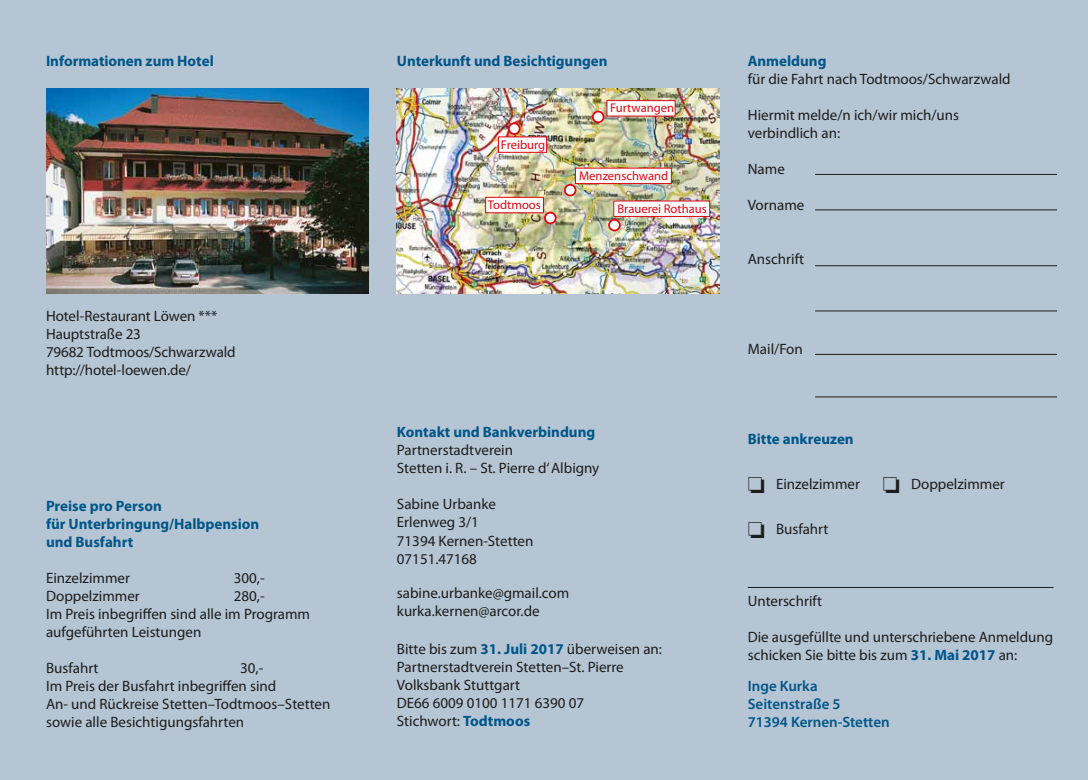
<style>
.page{position:relative;width:1088px;height:780px;background:#b5c5d4}
.page>*{position:absolute;margin:0;border:0;box-sizing:border-box;transform-origin:0 0}
.t1{font:15px/18px "Myriad Pro";color:#1d1d1b}
.t2{font:700 15px/18px "Myriad Pro";color:#005689}
.t3{font:600 15px/18px "Myriad Pro";color:#005689}
.t4{font:12.62px "Myriad Pro";color:#e30613}
.s1{font-weight:700;color:#005689}
</style>
<div class="page">
<hr style="left:815px;top:174px;width:242px;height:1px;background:#1d1d1b">
<hr style="left:815px;top:209px;width:242px;height:1px;background:#1d1d1b">
<hr style="left:815px;top:265px;width:242px;height:1px;background:#1d1d1b">
<hr style="left:815px;top:310px;width:242px;height:1px;background:#1d1d1b">
<hr style="left:815px;top:354px;width:242px;height:1px;background:#1d1d1b">
<hr style="left:815px;top:396px;width:242px;height:1px;background:#1d1d1b">
<hr style="left:748px;top:587px;width:305px;height:1px;background:#1d1d1b">
<img style="left:46px;top:88px;width:323px;height:205px">
<img style="left:397px;top:89px;width:322px;height:205px">
<div style="left:509px;top:123px;width:11px;height:11px;background:#fff;border-radius:50%"></div>
<div style="left:508px;top:122px;width:12px;height:13px;border:2px solid #e30613;border-radius:50%"></div>
<div style="left:498px;top:136px;width:49px;height:17px;background:#fff;border:1px solid #e30613"></div>
<div style="left:545px;top:213px;width:11px;height:10px;background:#fff;border-radius:50%"></div>
<div style="left:544px;top:212px;width:13px;height:12px;border:2px solid #e30613;border-radius:50%"></div>
<div style="left:485px;top:197px;width:59px;height:16px;background:#fff;border:1px solid #e30613"></div>
<div style="left:593px;top:111px;width:10px;height:11px;background:#fff;border-radius:50%"></div>
<div style="left:592px;top:111px;width:12px;height:12px;border:2px solid #e30613;border-radius:50%"></div>
<div style="left:606px;top:100px;width:69px;height:16px;background:#fff;border:1px solid #e30613"></div>
<div style="left:609px;top:220px;width:11px;height:10px;background:#fff;border-radius:50%"></div>
<div style="left:608px;top:219px;width:13px;height:12px;border:2px solid #e30613;border-radius:50%"></div>
<div style="left:613px;top:200px;width:97px;height:17px;background:#fff;border:1px solid #e30613"></div>
<div style="left:565px;top:185px;width:10px;height:10px;background:#fff;border-radius:50%"></div>
<div style="left:564px;top:184px;width:12px;height:12px;border:2px solid #e30613;border-radius:50%"></div>
<div style="left:575px;top:168px;width:97px;height:16px;background:#fff;border:1px solid #e30613"></div>
<p class="t2" style="left:46px;top:51px;width:169px">Informationen zum Hotel</p>
<p class="t1" style="left:46px;top:307px;width:191px">Hotel-Restaurant Löwen ***<br>Hauptstraße 23<br>79682 Todtmoos/Schwarzwald http://hotel-loewen.de/</p>
<p class="t2" style="left:46px;top:496px;width:215px">Preise pro Person<br>für Unterbringung/Halbpension und Busfahrt</p>
<p class="t1" style="left:46px;top:568px;width:85px">Einzelzimmer</p>
<p class="t1" style="left:234px;top:568px;width:32px">300,-</p>
<p class="t1" style="left:46px;top:586px;width:95px">Doppelzimmer</p>
<p class="t1" style="left:46px;top:586px;width:266px;text-indent:188px">280,-<br>Im Preis inbegriffen sind alle im Programm aufgeführten Leistungen</p>
<p class="t1" style="left:46px;top:658px;width:54px">Busfahrt</p>
<p class="t1" style="left:46px;top:658px;width:286px;text-indent:194px">30,-<br>Im Preis der Busfahrt inbegriffen sind<br>An- und Rückreise Stetten–Todtmoos–Stetten sowie alle Besichtigungsfahrten</p>
<p class="t2" style="left:397px;top:51px;width:212px">Unterkunft und Besichtigungen</p>
<p class="t4" style="left:501px;top:136px;width:46px">Freiburg</p>
<p class="t4" style="left:488px;top:197px;width:55px">Todtmoos</p>
<p class="t4" style="left:610px;top:100px;width:66px">Furtwangen</p>
<p class="t4" style="left:579px;top:168px;width:91px">Menzenschwand</p>
<p class="t4" style="left:617px;top:201px;width:91px">Brauerei Rothaus</p>
<p class="t2" style="left:397px;top:423px;width:200px">Kontakt und Bankverbindung</p>
<p class="t1" style="left:397px;top:441px;width:204px">Partnerstadtverein<br>Stetten i. R. – St. Pierre d‘Albigny</p>
<p class="t1" style="left:397px;top:495px;width:138px">Sabine Urbanke<br>Erlenweg 3/1<br>71394 Kernen-Stetten<br>07151.47168</p>
<p class="t1" style="left:397px;top:584px;width:174px">sabine.urbanke@gmail.com kurka.kernen@arcor.de</p>
<p class="t1" style="left:397px;top:639px;width:267px">Bitte bis zum <span class="s1">31. Juli 2017</span> überweisen an:<br>Partnerstadtverein Stetten–St. Pierre<br>Volksbank Stuttgart<br>DE66 6009 0100 1171 6390 07<br>Stichwort: <span class="s1">Todtmoos</span></p>
<p class="t2" style="left:748px;top:51px;width:80px">Anmeldung</p>
<p class="t1" style="left:748px;top:69px;width:264px">für die Fahrt nach Todtmoos/Schwarzwald</p>
<p class="t1" style="left:748px;top:105px;width:213px">Hiermit melde/n ich/wir mich/uns verbindlich an:</p>
<p class="t1" style="left:748px;top:159px;width:39px">Name</p>
<p class="t1" style="left:748px;top:195px;width:58px">Vorname</p>
<p class="t1" style="left:748px;top:249px;width:58px">Anschrift</p>
<p class="t1" style="left:748px;top:339px;width:56px">Mail/Fon</p>
<p class="t2" style="left:748px;top:429px;width:107px">Bitte ankreuzen</p>
<p class="t1" style="left:748px;top:474px;width:259px">❏ Einzelzimmer ❏ Doppelzimmer</p>
<p class="t1" style="left:748px;top:519px;width:82px">❏ Busfahrt</p>
<p class="t1" style="left:748px;top:591px;width:76px">Unterschrift</p>
<p class="t1" style="left:748px;top:627px;width:307px">Die ausgefüllte und unterschriebene Anmeldung schicken Sie bitte bis zum <span class="s1">31. Mai 2017</span> an:</p>
<p class="t3" style="left:748px;top:676px;width:144px">Inge Kurka<br>Seitenstraße 5<br>71394 Kernen-Stetten</p>
</div>
